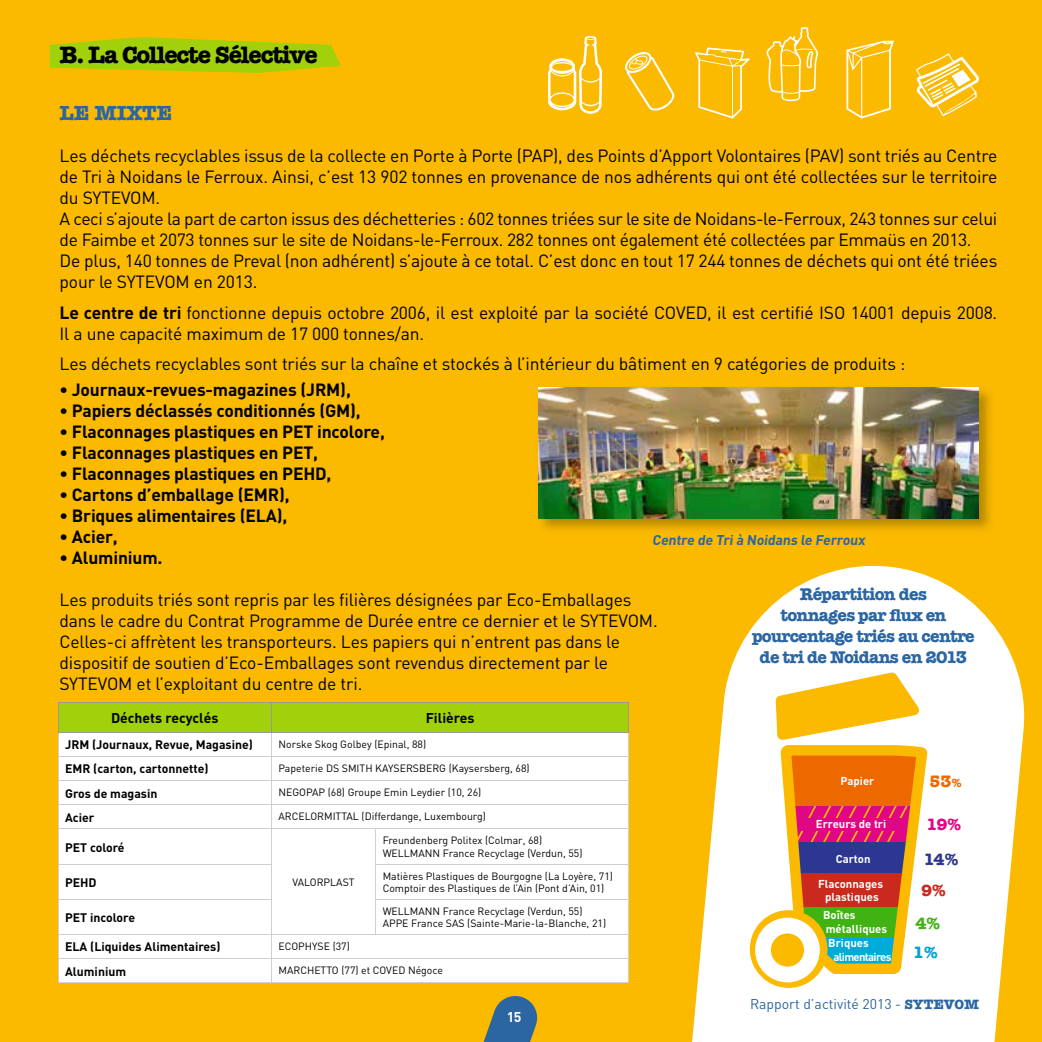
<style>
.page{position:relative;width:1042px;height:1042px;background:#fbba00}
.page>*{position:absolute;margin:0;border:0;box-sizing:border-box;transform-origin:0 0}
.t1{font:700 24.5px "American Typewriter";letter-spacing:-.05em;color:#000}
.t2{font:700 21px "American Typewriter";letter-spacing:-.01em;color:#2b66a2}
.t3{font:17.5px/21px "DIN";letter-spacing:-.01em;color:#000}
.t4{font:700 17.5px "DIN";letter-spacing:-.01em;color:#000}
.t5{font:700 17.5px/21px "American Typewriter";letter-spacing:-.04em;color:#2b66a2;text-align:center}
.t6{font:700 16.97px "American Typewriter";color:#ee6800}
.t7{font:700 16.97px "American Typewriter";color:#2c3791}
.t8{font:700 16.97px "American Typewriter";color:#e00785}
.t9{font:700 16.97px "American Typewriter";color:#ca291d}
.t10{font:700 16.97px "American Typewriter";color:#40b312}
.t11{font:700 16.97px "American Typewriter";color:#00a3d3}
.t12{font:14px "DIN";color:#2b66a2}
.t13{font:700 14px "DIN";color:#2b66a2}
.t14{font:700 14px "DIN";color:#000}
.t15{font:700 14px "DIN";color:#fff}
.t16{font:700 12.25px "DIN";color:#000}
.t17{font:700 11.38px/13.7px "DIN";color:#fff}
.t18{font:700 11.38px/13.7px "DIN";letter-spacing:-.06em;color:#fff}
.t19{font:10.5px/12.6px "DIN";color:#000}
.s1{font-weight:700}
.s2{font-size:12.25px}
.s3{font-family:"American Typewriter";font-weight:700}
</style>
<div class="page">
<svg style="left:50px;top:37px;width:291px;height:36px"></svg>
<div style="left:59px;top:829px;width:569px;height:153px;background:#fff"></div>
<svg style="left:58px;top:703px;width:571px;height:125px;background:#e7f2c4"></svg>
<hr style="left:58px;top:828px;width:213px;height:1px;background:#cecfcf">
<hr style="left:58px;top:829px;width:1px;height:35px;background:#cecfcf">
<hr style="left:271px;top:828px;width:105px;height:1px;background:#cecfcf">
<hr style="left:271px;top:829px;width:1px;height:35px;background:#cecfcf">
<hr style="left:376px;top:828px;width:253px;height:1px;background:#cecfcf">
<hr style="left:375px;top:829px;width:1px;height:35px;background:#cecfcf">
<hr style="left:628px;top:829px;width:1px;height:35px;background:#cecfcf">
<hr style="left:58px;top:864px;width:214px;height:1px;background:#cecfcf">
<hr style="left:58px;top:864px;width:1px;height:35px;background:#cecfcf">
<hr style="left:271px;top:864px;width:1px;height:35px;background:#cecfcf">
<hr style="left:375px;top:864px;width:254px;height:1px;background:#cecfcf">
<hr style="left:375px;top:864px;width:1px;height:35px;background:#cecfcf">
<hr style="left:628px;top:864px;width:1px;height:35px;background:#cecfcf">
<hr style="left:58px;top:899px;width:214px;height:1px;background:#cecfcf">
<hr style="left:58px;top:899px;width:1px;height:35px;background:#cecfcf">
<hr style="left:271px;top:899px;width:1px;height:35px;background:#cecfcf">
<hr style="left:375px;top:899px;width:254px;height:1px;background:#cecfcf">
<hr style="left:375px;top:899px;width:1px;height:35px;background:#cecfcf">
<hr style="left:628px;top:899px;width:1px;height:35px;background:#cecfcf">
<hr style="left:58px;top:934px;width:213px;height:1px;background:#cecfcf">
<hr style="left:271px;top:934px;width:105px;height:1px;background:#cecfcf">
<hr style="left:376px;top:934px;width:253px;height:1px;background:#cecfcf">
<hr style="left:58px;top:958px;width:213px;height:1px;background:#cecfcf">
<svg style="left:58px;top:935px;width:1px;height:47px"></svg>
<hr style="left:271px;top:958px;width:105px;height:1px;background:#cecfcf">
<svg style="left:271px;top:935px;width:1px;height:47px"></svg>
<hr style="left:376px;top:958px;width:253px;height:1px;background:#cecfcf">
<svg style="left:628px;top:935px;width:1px;height:47px"></svg>
<hr style="left:58px;top:982px;width:213px;height:1px;background:#cecfcf">
<hr style="left:271px;top:982px;width:105px;height:1px;background:#cecfcf">
<hr style="left:376px;top:982px;width:253px;height:1px;background:#cecfcf">
<hr style="left:58px;top:702px;width:213px;height:1px;background:#989898">
<hr style="left:58px;top:702px;width:1px;height:30px;background:#989898">
<hr style="left:58px;top:732px;width:213px;height:1px;background:#989898">
<hr style="left:271px;top:702px;width:105px;height:1px;background:#989898">
<hr style="left:271px;top:702px;width:1px;height:30px;background:#989898">
<hr style="left:376px;top:702px;width:253px;height:1px;background:#989898">
<hr style="left:628px;top:702px;width:1px;height:30px;background:#989898">
<hr style="left:271px;top:732px;width:105px;height:1px;background:#989898">
<hr style="left:376px;top:732px;width:253px;height:1px;background:#989898">
<svg style="left:916px;top:53px;width:63px;height:63px"></svg>
<svg style="left:846px;top:41px;width:48px;height:78px"></svg>
<svg style="left:695px;top:47px;width:55px;height:72px"></svg>
<svg style="left:766px;top:27px;width:52px;height:74px"></svg>
<svg style="left:625px;top:52px;width:50px;height:59px"></svg>
<svg style="left:548px;top:36px;width:54px;height:78px"></svg>
<img style="left:538px;top:387px;width:453px;height:143px">
<img style="left:538px;top:388px;width:441px;height:130px">
<svg style="left:692px;top:565px;width:333px;height:477px;fill:#fff"></svg>
<svg style="left:483px;top:996px;width:55px;height:46px"></svg>
<div style="left:750px;top:910px;width:77px;height:78px;background:#fbba00;border-radius:50%"></div>
<svg style="left:755px;top:672px;width:172px;height:310px"></svg>
<h1 class="t1" style="left:60px;top:34px;width:260px">B. La Collecte Sélective</h1>
<p class="t2" style="left:60px;top:94px;width:114px">LE MIXTE</p>
<p class="t3" style="left:60px;top:144px;width:939px">Les déchets recyclables issus de la collecte en Porte à Porte (PAP), des Points d’Apport Volontaires (PAV) sont triés au Centre de Tri à Noidans le Ferroux. Ainsi, c’est 13 902 tonnes en provenance de nos adhérents qui ont été collectées sur le territoire du SYTEVOM.<br>A ceci s’ajoute la part de carton issus des déchetteries : 602 tonnes triées sur le site de Noidans-le-Ferroux, 243 tonnes sur celui de Faimbe et 2073 tonnes sur le site de Noidans-le-Ferroux. 282 tonnes ont également été collectées par Emmaüs en 2013.<br>De plus, 140 tonnes de Preval (non adhérent) s’ajoute à ce total. C’est donc en tout 17 244 tonnes de déchets qui ont été triées pour le SYTEVOM en 2013.</p>
<p class="t3" style="left:60px;top:301px;width:939px"><span class="s1">Le centre de tri</span> fonctionne depuis octobre 2006, il est exploité par la société COVED, il est certifié ISO 14001 depuis 2008.<br>Il a une capacité maximum de 17 000 tonnes/an.</p>
<p class="t3" style="left:60px;top:353px;width:847px">Les déchets recyclables sont triés sur la chaîne et stockés à l’intérieur du bâtiment en 9 catégories de produits :</p>
<p class="t4" style="left:60px;top:379px;width:293px">• Journaux-revues-magazines (JRM),</p>
<p class="t4" style="left:60px;top:400px;width:303px">• Papiers déclassés conditionnés (GM),</p>
<p class="t4" style="left:60px;top:421px;width:327px">• Flaconnages plastiques en PET incolore,</p>
<p class="t4" style="left:60px;top:442px;width:260px">• Flaconnages plastiques en PET,</p>
<p class="t4" style="left:60px;top:463px;width:273px">• Flaconnages plastiques en PEhD,</p>
<p class="t4" style="left:60px;top:484px;width:232px">• Cartons d’emballage (EMR),</p>
<p class="t4" style="left:60px;top:505px;width:229px">• Briques alimentaires (ELA),</p>
<p class="t4" style="left:60px;top:526px;width:60px">• Acier,</p>
<p class="t4" style="left:60px;top:547px;width:104px">• Aluminium.</p>
<p class="t3" style="left:60px;top:589px;width:600px">Les produits triés sont repris par les filières désignées par Eco-Emballages dans le cadre du Contrat Programme de Durée entre ce dernier et le SYTEVOM.<br>Celles-ci affrètent les transporteurs. Les papiers qui n’entrent pas dans le dispositif de soutien d’Eco-Emballages sont revendus directement par le SYTEVOM et l’exploitant du centre de tri.</p>
<p class="t14" style="left:111px;top:709px;width:109px">Déchets recyclés</p>
<p class="t14" style="left:426px;top:709px;width:50px">Filières</p>
<p class="t16" style="left:65px;top:737px;width:189px">JRM (Journaux, Revue, Magasine)</p>
<p class="t19" style="left:278px;top:737px;width:149px">Norske Skog Golbey (Epinal, 88)</p>
<p class="t16" style="left:65px;top:761px;width:145px">EMR (carton, cartonnette)</p>
<p class="t19" style="left:278px;top:761px;width:253px">Papeterie DS SMITH KAYSERSBERG (Kaysersberg, 68)</p>
<p class="t16" style="left:65px;top:785px;width:94px">Gros de magasin</p>
<p class="t19" style="left:278px;top:786px;width:204px">NEGOPAP (68) Groupe Emin Leydier (10, 26)</p>
<p class="t16" style="left:65px;top:809px;width:31px">Acier</p>
<p class="t19" style="left:278px;top:810px;width:209px">ARCELORMITTAL (Differdange, Luxembourg)</p>
<p class="t16" style="left:65px;top:839px;width:61px">PET coloré</p>
<p class="t19" style="left:292px;top:875px;width:64px">VALORPLAST</p>
<p class="t13" style="left:652px;top:530px;width:216px">Centre de Tri à Noidans le Ferroux</p>
<p class="t5" style="left:752px;top:583px;width:224px">Répartition des<br>tonnages par flux en pourcentage triés au centre de tri de Noidans en 2013</p>
<p class="t6" style="left:929px;top:766px;width:34px">53<span class="s2">%</span></p>
<p class="t17" style="left:840px;top:773px;width:35px">Papier</p>
<p class="t17" style="left:816px;top:817px;width:72px">Erreurs de tri</p>
<p class="t17" style="left:835px;top:851px;width:36px">Carton</p>
<p class="t8" style="left:926px;top:810px;width:37px">19%</p>
<p class="t19" style="left:383px;top:834px;width:201px">Freundenberg Politex (Colmar, 68)<br>WELLMANN France Recyclage (Verdun, 55)</p>
<p class="t7" style="left:923px;top:844px;width:36px">14%</p>
<p class="t9" style="left:921px;top:875px;width:26px">9%</p>
<p class="t10" style="left:915px;top:908px;width:26px">4%</p>
<p class="t11" style="left:913px;top:937px;width:26px">1%</p>
<p class="t16" style="left:65px;top:874px;width:33px">PEhD</p>
<p class="t19" style="left:383px;top:869px;width:232px">Matières Plastiques de Bourgogne (La Loyère, 71)<br>Comptoir des Plastiques de l’Ain (Pont d’Ain, 01)</p>
<p class="t16" style="left:65px;top:909px;width:71px">PET incolore</p>
<p class="t19" style="left:383px;top:904px;width:225px">WELLMANN France Recyclage (Verdun, 55)<br>APPE France SAS (Sainte-Marie-la-Blanche, 21)</p>
<p class="t16" style="left:65px;top:939px;width:157px">ELA (Liquides Alimentaires)</p>
<p class="t19" style="left:278px;top:939px;width:73px">ECOPHYSE (37)</p>
<p class="t16" style="left:65px;top:963px;width:63px">Aluminium</p>
<p class="t19" style="left:278px;top:964px;width:166px">MARCHETTO (77) et COVED Négoce</p>
<p class="t17" style="left:818px;top:876px;width:67px;text-align:center">Flaconnages plastiques</p>
<p class="t18" style="left:833px;top:936px;width:59px;text-indent:-5px">Briques alimentaires</p>
<p class="t17" style="left:823px;top:907px;width:66px">Boîtes métalliques</p>
<p class="t15" style="left:507px;top:1007px;width:16px">15</p>
<p class="t12" style="left:750px;top:995px;width:231px">Rapport d’activité 2013 - <span class="s3">SYTEVOM</span></p>
</div>
